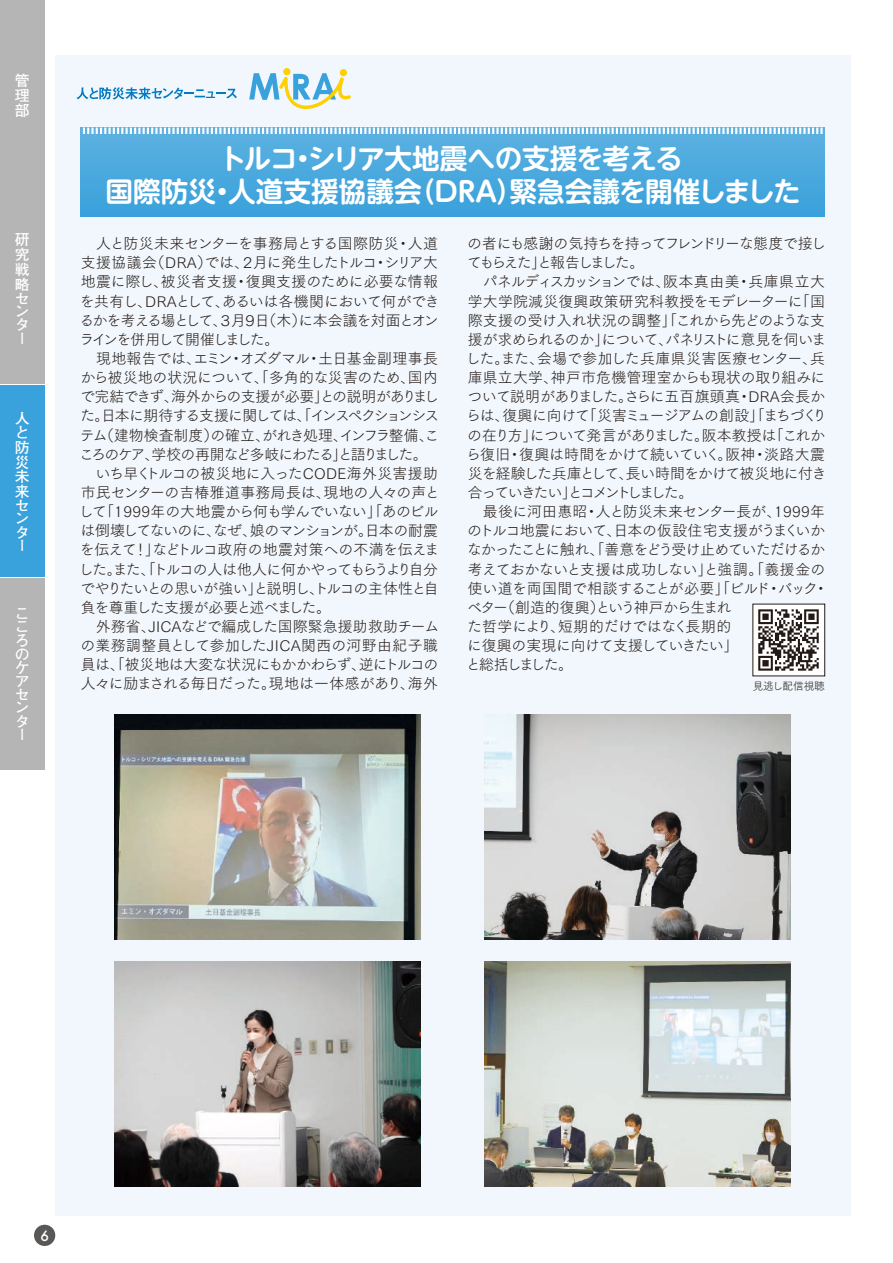
<style>
.page{position:relative;width:893px;height:1263px;background:#fff}
.page>*{position:absolute;margin:0;border:0;box-sizing:border-box;transform-origin:0 0}
.t1{font:700 27.6px/33px "UD Shin M Go Pr 6 De";color:#fff;text-align:center}
.t2{font:14.85px/19.2px "Tsuku Go Pro L";letter-spacing:-.04em;color:#231916}
.t3{font:700 14.85px/14.1px "Futo Go B101 Pr 6";color:#fff;text-align:justify}
.t4{font:500 13.8px "Futura";color:#fff}
.t5{font:10.65px "Tsuku Go Pro L";color:#231916}
</style>
<div class="page">
<div style="left:55px;top:55px;width:795px;height:1161px;background:#f1f7fc"></div>
<div style="left:0;top:0;width:45px;height:191px;background:#b5b5b6"></div>
<div style="left:0;top:193px;width:45px;height:191px;background:#b5b5b6"></div>
<div style="left:0;top:385px;width:45px;height:192px;background:#39a1db"></div>
<div style="left:0;top:578px;width:45px;height:191px;background:#b5b5b6"></div>
<svg style="left:249px;top:68px;width:102px;height:41px"></svg>
<div style="left:283px;top:68px;width:7px;height:7px;background:#fdd000;border-radius:50%"></div>
<div style="left:340px;top:69px;width:7px;height:7px;background:#fdd000;border-radius:50%"></div>
<svg style="left:77px;top:87px;width:160px;height:13px"></svg>
<div style="left:81px;top:128px;width:744px;height:89px;background:linear-gradient(to bottom,#5db1e1,#39a1db)"></div>
<svg style="left:83px;top:128px;width:740px;height:6px"></svg>
<img style="left:755px;top:606px;width:68px;height:68px">
<img style="left:115px;top:714px;width:306px;height:226px">
<img style="left:115px;top:961px;width:306px;height:225px">
<img style="left:485px;top:714px;width:306px;height:226px">
<img style="left:485px;top:961px;width:306px;height:225px">
<div style="left:34px;top:1225px;width:21px;height:21px;background:#595857;border-radius:50%"></div>
<p class="t3" style="left:15px;top:73px;width:16px;line-height:14.9px">管理部</p>
<p class="t3" style="left:15px;top:232px;width:16px">研究戦略センター</p>
<p class="t3" style="left:15px;top:410px;width:16px;text-align:left">人と防災未来センター</p>
<p class="t3" style="left:15px;top:606px;width:15px;line-height:13.5px">こころのケアセンター</p>
<h1 class="t1" style="left:106px;top:141px;width:697px">トルコ・シリア大地震への支援を考える<br>国際防災・人道支援協議会（DRA）緊急会議を開催しました</h1>
<p class="t2" style="left:79px;top:232px;width:362px">　人と防災未来センターを事務局とする国際防災・人道支援協議会（DRA）では、２月に発生したトルコ・シリア大地震に際し、被災者支援・復興支援のために必要な情報を共有し、DRAとして、あるいは各機関において何ができるかを考える場として、３月９日（木）に本会議を対面とオンラインを併用して開催しました。<br>　現地報告では、エミン・オズダマル・土日基金副理事長から被災地の状況について、「多角的な災害のため、国内で完結できず、海外からの支援が必要」との説明がありました。日本に期待する支援に関しては、「インスペクションシステム（建物検査制度）の確立、がれき処理、インフラ整備、こころのケア、学校の再開など多岐にわたる」と語りました。　いち早くトルコの被災地に入ったCODE海外災害援助市民センターの吉椿雅道事務局長は、現地の人々の声として「1999年の大地震から何も学んでいない」「あのビルは倒壊してないのに、なぜ、娘のマンションが。日本の耐震を伝えて！」などトルコ政府の地震対策への不満を伝えました。また、「トルコの人は他人に何かやってもらうより自分でやりたいとの思いが強い」と説明し、トルコの主体性と自負を尊重した支援が必要と述べました。<br>　外務省、JICAなどで編成した国際緊急援助救助チームの業務調整員として参加したJICA関西の河野由紀子職員は、「被災地は大変な状況にもかかわらず、逆にトルコの人々に励まされる毎日だった。現地は一体感があり、海外</p>
<p class="t2" style="left:466px;top:232px;width:364px">の者にも感謝の気持ちを持ってフレンドリーな態度で接してもらえた」と報告しました。<br>　パネルディスカッションでは、阪本真由美・兵庫県立大学大学院減災復興政策研究科教授をモデレーターに「国際支援の受け入れ状況の調整」「これから先どのような支援が求められるのか」について、パネリストに意見を伺いました。また、会場で参加した兵庫県災害医療センター、兵庫県立大学、神戸市危機管理室からも現状の取り組みについて説明がありました。さらに五百旗頭真・DRA会長からは、復興に向けて「災害ミュージアムの創設」「まちづくりの在り方」について発言がありました。阪本教授は「これから復旧・復興は時間をかけて続いていく。阪神・淡路大震災を経験した兵庫として、長い時間をかけて被災地に付き合っていきたい」とコメントしました。<br>　最後に河田惠昭・人と防災未来センター長が、1999年のトルコ地震において、日本の仮設住宅支援がうまくいかなかったことに触れ、「善意をどう受け止めていただけるか考えておかないと支援は成功しない」と強調。「義援金の使い道を両国間で相談することが必要」「ビルド・バック・ベター（創造的復興）という神戸から生まれ<br>た哲学により、短期的だけではなく長期的<br>に復興の実現に向けて支援していきたい」<br>と総括しました。</p>
<p class="t5" style="left:753px;top:677px;width:74px">見逃し配信視聴</p>
<p class="t4" style="left:40px;top:1226px;width:10px">6</p>
</div>
